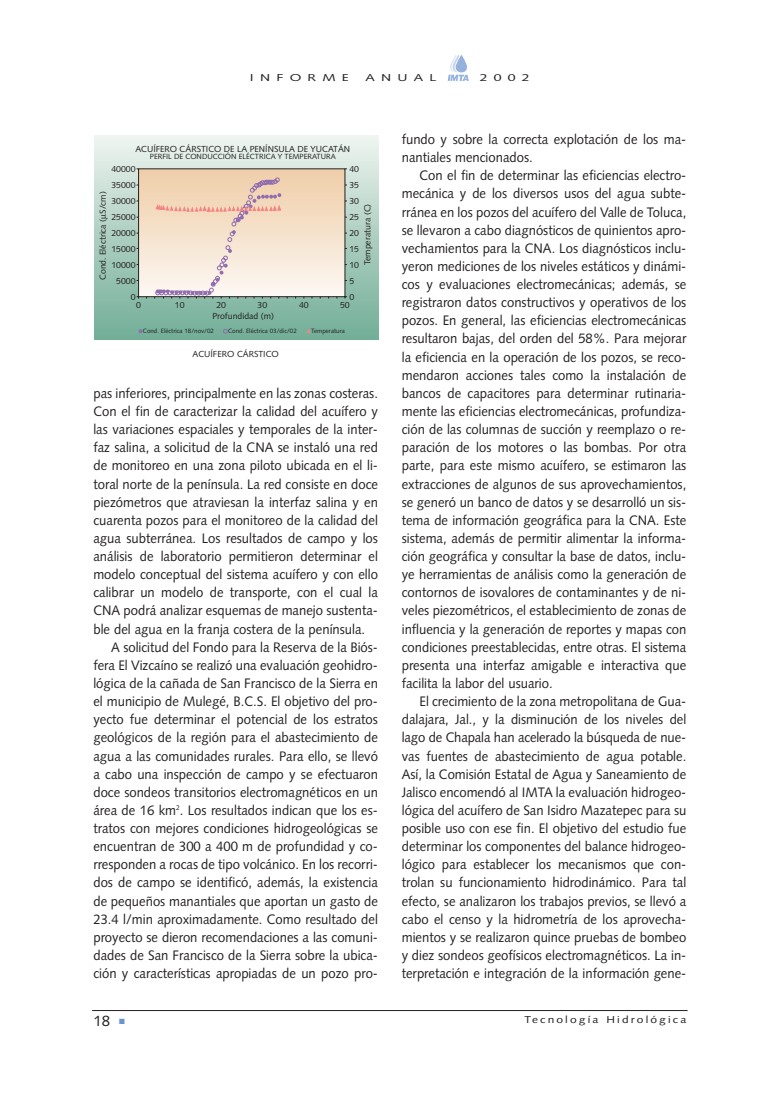
<style>
.page{position:relative;width:779px;height:1098px;background:#fff}
.page>*{position:absolute;margin:0;border:0;box-sizing:border-box;transform-origin:0 0}
.t1{font:15px "Syntax";color:#231f20}
.t2{font:13.75px/18.1px "Syntax";color:#231f20;text-align:justify;scale:.95 1}
.t3{font:10px "Syntax";letter-spacing:.18em;color:#231f20;scale:1.2 1}
.t4{font:10px "Syntax";letter-spacing:.18em;color:#231f20;scale:1.4 1}
.t5{font:10px "Syntax";letter-spacing:.445em;color:#231f20;scale:1.4 1}
.t6{font:8.75px/16px "Syntax";color:#231f20;text-align:right}
.t7{font:7.5px "Syntax";color:#231f20}
.t8{font:6.25px "Syntax";color:#231f20}
</style>
<div class="page">
<svg style="left:448px;top:55px;width:21px;height:26px"></svg>
<hr style="left:92px;top:1010px;width:595px;height:1px;background:#231f20">
<div style="left:95px;top:135px;width:283px;height:89px;background:linear-gradient(to bottom,#f0f6f2,#b3d0c4)"></div>
<div style="left:95px;top:224px;width:283px;height:116px;background:linear-gradient(to bottom,#b1cfc2,#73af98)"></div>
<div style="left:139px;top:169px;width:206px;height:54px;background:linear-gradient(to bottom,#efcea9,#f5dec5)"></div>
<div style="left:139px;top:223px;width:206px;height:9px;background:#f4e0c9"></div>
<div style="left:139px;top:232px;width:206px;height:65px;background:linear-gradient(to bottom,#f5e2cc,#fdf9f4)"></div>
<div style="left:138px;top:168px;width:207px;height:129px;border:1px solid #231f20"></div>
<svg style="left:223px;top:329px;width:5px;height:4px"></svg>
<svg style="left:139px;top:329px;width:3px;height:4px"></svg>
<svg style="left:154px;top:177px;width:127px;height:121px;background:#eed9ca"></svg>
<svg style="left:307px;top:328px;width:3px;height:5px"></svg>
<svg style="left:101px;top:214px;width:7px;height:5px"></svg>
<p class="t5" style="left:250px;top:74px;width:72px">INFORME</p>
<p class="t4" style="left:365px;top:74px;width:52px">ANUAL</p>
<p class="t4" style="left:480px;top:74px;width:37px">2002</p>
<p class="t6" style="left:135px;top:142px;width:216px">ACUÍFERO CÁRSTICO DE LA PENÍNSULA DE YUCATÁN</p>
<p class="t7" style="left:150px;top:154px;width:187px">PERFIL DE CONDUCCIÓN ELÉCTRICA Y TEMPERATURA</p>
<p class="t6" style="left:111px;top:161px;width:26px">40000<br>35000<br>30000<br>25000<br>20000<br>15000<br>10000<br>5000<br>0</p>
<p class="t6" style="left:96px;top:280px;width:90px;rotate:-90deg">Cond. Eléctrica ( S/cm)</p>
<p class="t6" style="left:349px;top:161px;width:11px;text-align:left">40<br>35<br>30<br>25<br>20<br>15<br>10<br>5<br>0</p>
<p class="t6" style="left:360px;top:265px;width:63px;rotate:-90deg">Temperatura (C)</p>
<p class="t6" style="left:136px;top:298px;width:6px">0</p>
<p class="t6" style="left:175px;top:298px;width:11px">10</p>
<p class="t6" style="left:216px;top:298px;width:11px">20</p>
<p class="t6" style="left:258px;top:298px;width:11px">30</p>
<p class="t6" style="left:299px;top:298px;width:11px">40</p>
<p class="t6" style="left:340px;top:298px;width:11px">50</p>
<p class="t6" style="left:212px;top:309px;width:63px">Profundidad (m)</p>
<p class="t8" style="left:143px;top:328px;width:73px">Cond. Eléctrica 18/nov/02</p>
<p class="t8" style="left:228px;top:328px;width:70px">Cond. Eléctrica 03/dic/02</p>
<p class="t8" style="left:311px;top:328px;width:35px">Temperatura</p>
<p class="t6" style="left:192px;top:347px;width:88px">ACUÍFERO CÁRSTICO</p>
<p class="t2" style="left:93px;top:385px;width:301px">pas inferiores, principalmente en las zonas costeras.</p>
<p class="t2" style="left:93px;top:403px;width:301px">Con el fin de caracterizar la calidad del acuífero y</p>
<p class="t2" style="left:93px;top:421px;width:301px">las variaciones espaciales y temporales de la inter-</p>
<p class="t2" style="left:93px;top:440px;width:301px">faz salina, a solicitud de la CNA se instaló una red</p>
<p class="t2" style="left:93px;top:458px;width:301px">de monitoreo en una zona piloto ubicada en el li-</p>
<p class="t2" style="left:93px;top:476px;width:301px">toral norte de la península. La red consiste en doce</p>
<p class="t2" style="left:93px;top:494px;width:301px">piezómetros que atraviesan la interfaz salina y en</p>
<p class="t2" style="left:93px;top:512px;width:301px">cuarenta pozos para el monitoreo de la calidad del</p>
<p class="t2" style="left:93px;top:530px;width:301px">agua subterránea. Los resultados de campo y los</p>
<p class="t2" style="left:93px;top:548px;width:301px">análisis de laboratorio permitieron determinar el</p>
<p class="t2" style="left:93px;top:566px;width:301px">modelo conceptual del sistema acuífero y con ello</p>
<p class="t2" style="left:93px;top:585px;width:301px">calibrar un modelo de transporte, con el cual la</p>
<p class="t2" style="left:93px;top:603px;width:301px">CNA podrá analizar esquemas de manejo sustenta-</p>
<p class="t2" style="left:93px;top:621px;width:288px">ble del agua en la franja costera de la península.</p>
<p class="t2" style="left:111px;top:639px;width:282px">A solicitud del Fondo para la Reserva de la Biós-</p>
<p class="t2" style="left:93px;top:657px;width:301px">fera El Vizcaíno se realizó una evaluación geohidro-</p>
<p class="t2" style="left:93px;top:675px;width:301px">lógica de la cañada de San Francisco de la Sierra en</p>
<p class="t2" style="left:93px;top:693px;width:301px">el municipio de Mulegé, B.C.S. El objetivo del pro-</p>
<p class="t2" style="left:93px;top:711px;width:301px">yecto fue determinar el potencial de los estratos</p>
<p class="t2" style="left:93px;top:730px;width:301px">geológicos de la región para el abastecimiento de</p>
<p class="t2" style="left:93px;top:748px;width:301px">agua a las comunidades rurales. Para ello, se llevó</p>
<p class="t2" style="left:93px;top:766px;width:301px">a cabo una inspección de campo y se efectuaron</p>
<p class="t2" style="left:93px;top:784px;width:301px">doce sondeos transitorios electromagnéticos en un</p>
<p class="t2" style="left:93px;top:802px;width:301px">área de 16 km<sup>2</sup>. Los resultados indican que los es-</p>
<p class="t2" style="left:93px;top:820px;width:301px">tratos con mejores condiciones hidrogeológicas se</p>
<p class="t2" style="left:93px;top:838px;width:301px">encuentran de 300 a 400 m de profundidad y co-</p>
<p class="t2" style="left:93px;top:856px;width:301px">rresponden a rocas de tipo volcánico. En los recorri-</p>
<p class="t2" style="left:93px;top:875px;width:301px">dos de campo se identificó, además, la existencia</p>
<p class="t2" style="left:93px;top:893px;width:301px">de pequeños manantiales que aportan un gasto de</p>
<p class="t2" style="left:93px;top:911px;width:301px">23.4 l/min aproximadamente. Como resultado del</p>
<p class="t2" style="left:93px;top:929px;width:301px">proyecto se dieron recomendaciones a las comuni-</p>
<p class="t2" style="left:93px;top:947px;width:301px">dades de San Francisco de la Sierra sobre la ubica-</p>
<p class="t2" style="left:93px;top:965px;width:301px">ción y características apropiadas de un pozo pro-</p>
<p class="t2" style="left:402px;top:131px;width:301px">fundo y sobre la correcta explotación de los ma&shy;nantiales mencionados.</p>
<p class="t2" style="left:402px;top:168px;width:301px;text-indent:18px">Con el fin de determinar las eficiencias electro&shy;mecánica y de los diversos usos del agua subte&shy;rránea en los pozos del acuífero del Valle de Toluca, se llevaron a cabo diagnósticos de quinientos apro&shy;vechamientos para la CNA. Los diagnósticos inclu&shy;yeron mediciones de los niveles estáticos y dinámi&shy;cos y evaluaciones electromecánicas; además, se registraron datos constructivos y operativos de los pozos. En general, las eficiencias electromecánicas resultaron bajas, del orden del 58%. Para mejorar la eficiencia en la operación de los pozos, se reco&shy;mendaron acciones tales como la instalación de bancos de capacitores para determinar rutinaria&shy;mente las eficiencias electromecánicas, profundiza&shy;ción de las columnas de succión y reemplazo o re&shy;paración de los motores o las bombas. Por otra parte, para este mismo acuífero, se estimaron las extracciones de algunos de sus aprovechamientos, se generó un banco de datos y se desarrolló un sis&shy;tema de información geográfica para la CNA. Este sistema, además de permitir alimentar la informa&shy;ción geográfica y consultar la base de datos, inclu&shy;ye herramientas de análisis como la generación de contornos de isovalores de contaminantes y de ni&shy;veles piezométricos, el establecimiento de zonas de influencia y la generación de reportes y mapas con condiciones preestablecidas, entre otras. El sistema presenta una interfaz amigable e interactiva que facilita la labor del usuario.</p>
<p class="t2" style="left:402px;top:693px;width:301px;text-indent:18px">El crecimiento de la zona metropolitana de Gua&shy;dalajara, Jal., y la disminución de los niveles del lago de Chapala han acelerado la búsqueda de nue&shy;vas fuentes de abastecimiento de agua potable.<br>Así, la Comisión Estatal de Agua y Saneamiento de Jalisco encomendó al IMTA la evaluación hidrogeo&shy;lógica del acuífero de San Isidro Mazatepec para su posible uso con ese fin. El objetivo del estudio fue determinar los componentes del balance hidrogeo&shy;lógico para establecer los mecanismos que con&shy;trolan su funcionamiento hidrodinámico. Para tal efecto, se analizaron los trabajos previos, se llevó a cabo el censo y la hidrometría de los aprovecha&shy;mientos y se realizaron quince pruebas de bombeo y diez sondeos geofísicos electromagnéticos. La in&shy;terpretación e integración de la información gene-</p>
<p class="t1" style="left:93px;top:1015px;width:33px">18 <sup>■</sup></p>
<p class="t3" style="left:524px;top:1015px;width:136px">Tecnología Hidrológica</p>
</div>
